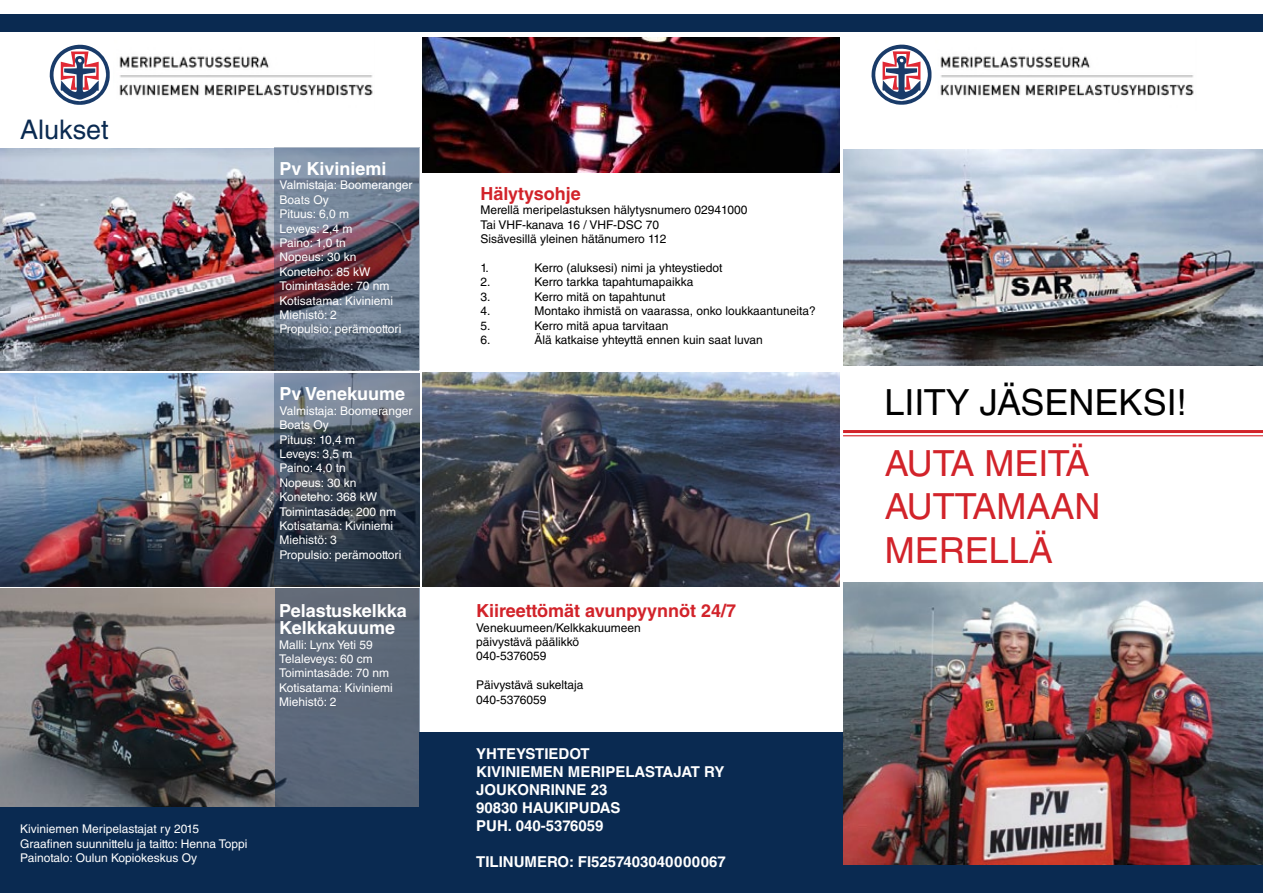
<style>
.page{position:relative;width:1263px;height:893px;background:#fff}
.page>*{position:absolute;margin:0;border:0;box-sizing:border-box;transform-origin:0 0}
.t1{font:36px/43.2px "Helvetica LT Std";color:#d2232a}
.t2{font:36px "Helvetica LT Std";color:#000}
.t3{font:27px "Helvetica LT Std";color:#0a2a51}
.t4{font:700 18px/17.1px "Helvetica LT Std";color:#fff}
.t5{font:700 18px "Helvetica LT Std";color:#d2232a}
.t6{font:700 15px/18px "Helvetica LT Std";color:#fff}
.t7{font:12px/14.4px "Helvetica LT Std";color:#fff}
.t8{font:12px/14.4px "Helvetica LT Std";color:#000}
</style>
<div class="page">
<div style="left:0;top:732px;width:1263px;height:161px;background:#0a2a51"></div>
<div style="left:0;top:15px;width:1263px;height:17px;background:#0a2a51"></div>
<img style="left:843px;top:149px;width:420px;height:217px">
<img style="left:843px;top:582px;width:420px;height:282px">
<img style="left:422px;top:38px;width:418px;height:134px">
<hr style="left:843px;top:430px;width:420px;height:3px;background:#d2232a">
<hr style="left:843px;top:435px;width:420px;height:1px;background:#d2232a">
<img style="left:0;top:148px;width:274px;height:222px">
<svg style="left:274px;top:148px;width:146px;height:222px;background:#666778"></svg>
<img style="left:0;top:374px;width:420px;height:212px">
<svg style="left:274px;top:373px;width:146px;height:212px;background:#3f4b5a"></svg>
<img style="left:0;top:588px;width:275px;height:218px">
<div style="left:275px;top:588px;width:145px;height:221px;background:#5c6879"></div>
<img style="left:422px;top:372px;width:418px;height:214px">
<img style="left:940px;top:56px;width:254px;height:40px">
<svg style="left:871px;top:44px;width:61px;height:61px"></svg>
<img style="left:119px;top:56px;width:254px;height:40px">
<svg style="left:49px;top:44px;width:61px;height:61px"></svg>
<h2 class="t3" style="left:20px;top:114px;width:90px">Alukset</h2>
<h3 class="t4" style="left:280px;top:160px;width:109px">Pv Kiviniemi</h3>
<p class="t7" style="left:280px;top:178px;width:135px">Valmistaja: Boomeranger<br>Boats Oy<br>Pituus: 6,0 m<br>Leveys: 2,4 m<br>Paino: 1,0 tn<br>Nopeus: 30 kn<br>Koneteho: 85 kW<br>Toimintasäde: 70 nm<br>Kotisatama: Kiviniemi<br>Miehistö: 2<br>Propulsio: perämoottori</p>
<h3 class="t4" style="left:280px;top:385px;width:127px">Pv Venekuume</h3>
<p class="t7" style="left:280px;top:403px;width:135px">Valmistaja: Boomeranger<br>Boats Oy<br>Pituus: 10,4 m<br>Leveys: 3,5 m<br>Paino: 4,0 tn<br>Nopeus: 30 kn<br>Koneteho: 368 kW<br>Toimintasäde: 200 nm<br>Kotisatama: Kiviniemi<br>Miehistö: 3<br>Propulsio: perämoottori</p>
<h3 class="t4" style="left:279px;top:602px;width:129px">Pelastuskelkka<br>Kelkkakuume</h3>
<p class="t7" style="left:279px;top:637px;width:115px">Malli: Lynx Yeti 59<br>Telaleveys: 60 cm<br>Toimintasäde: 70 nm<br>Kotisatama: Kiviniemi<br>Miehistö: 2</p>
<p class="t7" style="left:20px;top:822px;width:229px">Kiviniemen Meripelastajat ry 2015<br>Graafinen suunnittelu ja taitto: Henna Toppi<br>Painotalo: Oulun Kopiokeskus Oy</p>
<h3 class="t5" style="left:480px;top:183px;width:102px">Hälytysohje</h3>
<p class="t8" style="left:480px;top:203px;width:268px">Merellä meripelastuksen hälytysnumero 02941000<br>Tai VHF-kanava 16 / VHF-DSC 70<br>Sisävesillä yleinen hätänumero 112</p>
<p class="t8" style="left:480px;top:261px;width:10px">1.</p>
<p class="t8" style="left:534px;top:261px;width:189px">Kerro (aluksesi) nimi ja yhteystiedot</p>
<p class="t8" style="left:480px;top:275px;width:12px">2.</p>
<p class="t8" style="left:534px;top:275px;width:160px">Kerro tarkka tapahtumapaikka</p>
<p class="t8" style="left:480px;top:289px;width:12px">3.</p>
<p class="t8" style="left:534px;top:289px;width:132px">Kerro mitä on tapahtunut</p>
<p class="t8" style="left:480px;top:304px;width:12px">4.</p>
<p class="t8" style="left:534px;top:304px;width:283px">Montako ihmistä on vaarassa, onko loukkaantuneita?</p>
<p class="t8" style="left:480px;top:318px;width:12px">5.</p>
<p class="t8" style="left:534px;top:318px;width:136px">Kerro mitä apua tarvitaan</p>
<p class="t8" style="left:480px;top:333px;width:12px">6.</p>
<p class="t8" style="left:534px;top:333px;width:230px">Älä katkaise yhteyttä ennen kuin saat luvan</p>
<h3 class="t5" style="left:476px;top:600px;width:261px">Kiireettömät avunpyynnöt 24/7</h3>
<p class="t8" style="left:476px;top:620px;width:166px">Venekuumeen/Kelkkakuumeen päivystävä päälikkö<br>040-5376059</p>
<p class="t8" style="left:476px;top:678px;width:109px">Päivystävä sukeltaja<br>040-5376059</p>
<p class="t6" style="left:476px;top:745px;width:250px">YHTEYSTIEDOT<br>KIVINIEMEN MERIPELASTAJAT RY<br>JOUKONRINNE 23<br>90830 HAUKIPUDAS<br>PUH. 040-5376059</p>
<p class="t6" style="left:476px;top:853px;width:251px">TILINUMERO: FI5257403040000067</p>
<h1 class="t2" style="left:884px;top:381px;width:304px">LIITY JÄSENEKSI!</h1>
<h1 class="t1" style="left:885px;top:442px;width:217px">AUTA MEITÄ<br>AUTTAMAAN<br>MERELLÄ</h1>
</div>
